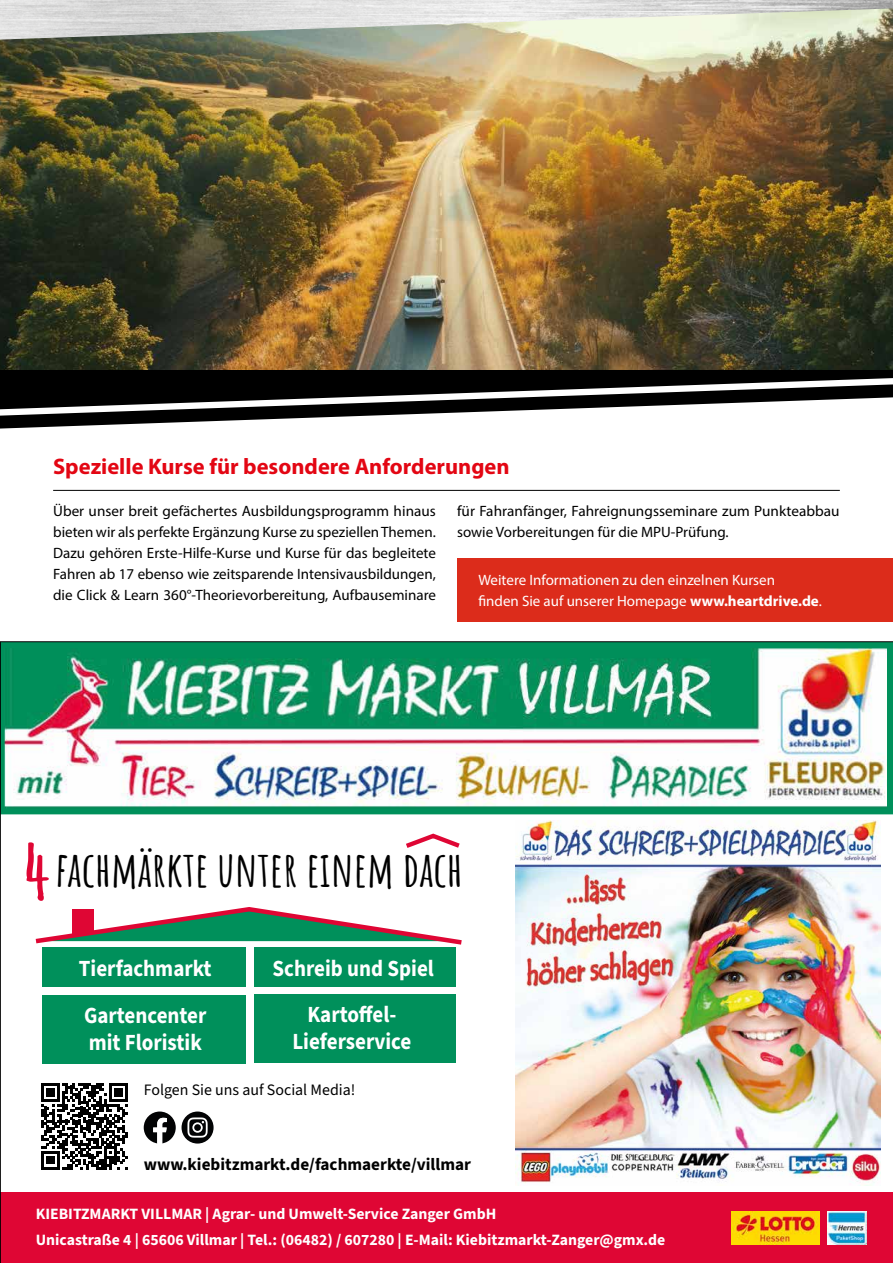
<style>
.page{position:relative;width:893px;height:1263px;background:#fff}
.page>*{position:absolute;margin:0;border:0;box-sizing:border-box;transform-origin:0 0}
.t1{font:700 75.75px "Amatic SC";color:#df0634;scale:1.5 1}
.t2{font:700 47.85px "Amatic SC";color:#000}
.t3{font:700 23.1px/47px "Source Sans 3";color:#fff;scale:.91 1}
.t4{font:700 22.5px "Myriad Pro";color:#e30613}
.t5{font:700 17.25px "Source Sans 3";color:#000}
.t6{font:15.9px "Source Sans 3";color:#000}
.t7{font:700 15.75px/26px "Source Sans 3";color:#fff}
.t8{font:15px/21px "Myriad Pro";color:#000;text-align:justify}
.t9{font:15px/21px "Myriad Pro";color:#fff}
.s1{font-weight:700}
</style>
<div class="page">
<svg style="left:0;top:369px;width:893px;height:15px;background:#0f0e0d"></svg>
<svg style="left:0;top:384px;width:893px;height:45px"></svg>
<img style="left:0;top:40px;width:893px;height:329px">
<img style="left:0;top:0;width:893px;height:40px">
<div style="left:457px;top:558px;width:436px;height:63px;background:#dc2c1b"></div>
<hr style="left:53px;top:490px;width:787px;height:1px;background:#000">
<div style="left:0;top:1192px;width:893px;height:71px;background:#df0634"></div>
<div style="left:42px;top:947px;width:204px;height:40px;background:#00905b"></div>
<div style="left:254px;top:947px;width:202px;height:40px;background:#00905b"></div>
<div style="left:42px;top:995px;width:204px;height:68px;background:#00905b"></div>
<div style="left:254px;top:995px;width:202px;height:68px;background:#00905b"></div>
<svg style="left:41px;top:1083px;width:87px;height:86px"></svg>
<img style="left:1px;top:642px;width:892px;height:172px">
<img style="left:731px;top:1211px;width:88px;height:34px">
<img style="left:828px;top:1211px;width:38px;height:34px">
<svg style="left:406px;top:833px;width:54px;height:15px"></svg>
<div style="left:182px;top:1111px;width:32px;height:32px;background:#020304;border-radius:50%"></div>
<svg style="left:187px;top:1117px;width:21px;height:20px"></svg>
<svg style="left:144px;top:1111px;width:32px;height:32px"></svg>
<svg style="left:35px;top:907px;width:427px;height:38px"></svg>
<img style="left:515px;top:820px;width:366px;height:366px">
<hr style="left:0;top:642px;width:1px;height:621px;background:#000">
<hr style="left:0;top:641px;width:893px;height:1px;background:#000">
<h3 class="t4" style="left:53px;top:452px;width:458px">Spezielle Kurse für besondere Anforderungen</h3>
<p class="t8" style="left:457px;top:500px;width:384px">für Fahranfänger, Fahreignungsseminare zum Punkteabbau sowie Vorbereitungen für die MPU-Prüfung.</p>
<p class="t9" style="left:478px;top:569px;width:345px">Weitere Informationen zu den einzelnen Kursen<br>finden Sie auf unserer Homepage <span class="s1">www.heartdrive.de</span>.</p>
<p class="t8" style="left:53px;top:500px;width:384px">Über unser breit gefächertes Ausbildungsprogramm hinaus bieten wir als perfekte Ergänzung Kurse zu speziellen Themen.<br>Dazu gehören Erste-Hilfe-Kurse und Kurse für das begleitete Fahren ab 17 ebenso wie zeitsparende Intensivausbildungen, die Click &amp; Learn 360°-Theorievorbereitung, Aufbauseminare</p>
<h1 class="t1" style="left:18px;top:813px;width:24px">4</h1>
<h2 class="t2" style="left:56px;top:832px;width:408px">FACHMÄRKTE UNTER EINEM DACH</h2>
<h3 class="t3" style="left:79px;top:944px;width:147px">Tierfachmarkt<br>Gartencenter</h3>
<h3 class="t3" style="left:89px;top:1018px;width:126px">mit Floristik</h3>
<h3 class="t3" style="left:273px;top:944px;width:179px;text-align:center">Schreib und Spiel<br>Kartoffel-</h3>
<h3 class="t3" style="left:292px;top:1018px;width:132px">Lieferservice</h3>
<p class="t6" style="left:144px;top:1079px;width:213px">Folgen Sie uns auf Social Media!</p>
<p class="t5" style="left:144px;top:1153px;width:329px">www.kiebitzmarkt.de/fachmaerkte/villmar</p>
<p class="t7" style="left:36px;top:1201px;width:631px">KIEBITZMARKT VILLMAR | Agrar- und Umwelt-Service Zanger GmbH<br>Unicastraße 4 | 65606 Villmar | Tel.: (06482) / 607280 | E-Mail: Kiebitzmarkt-Zanger@gmx.de</p>
</div>
